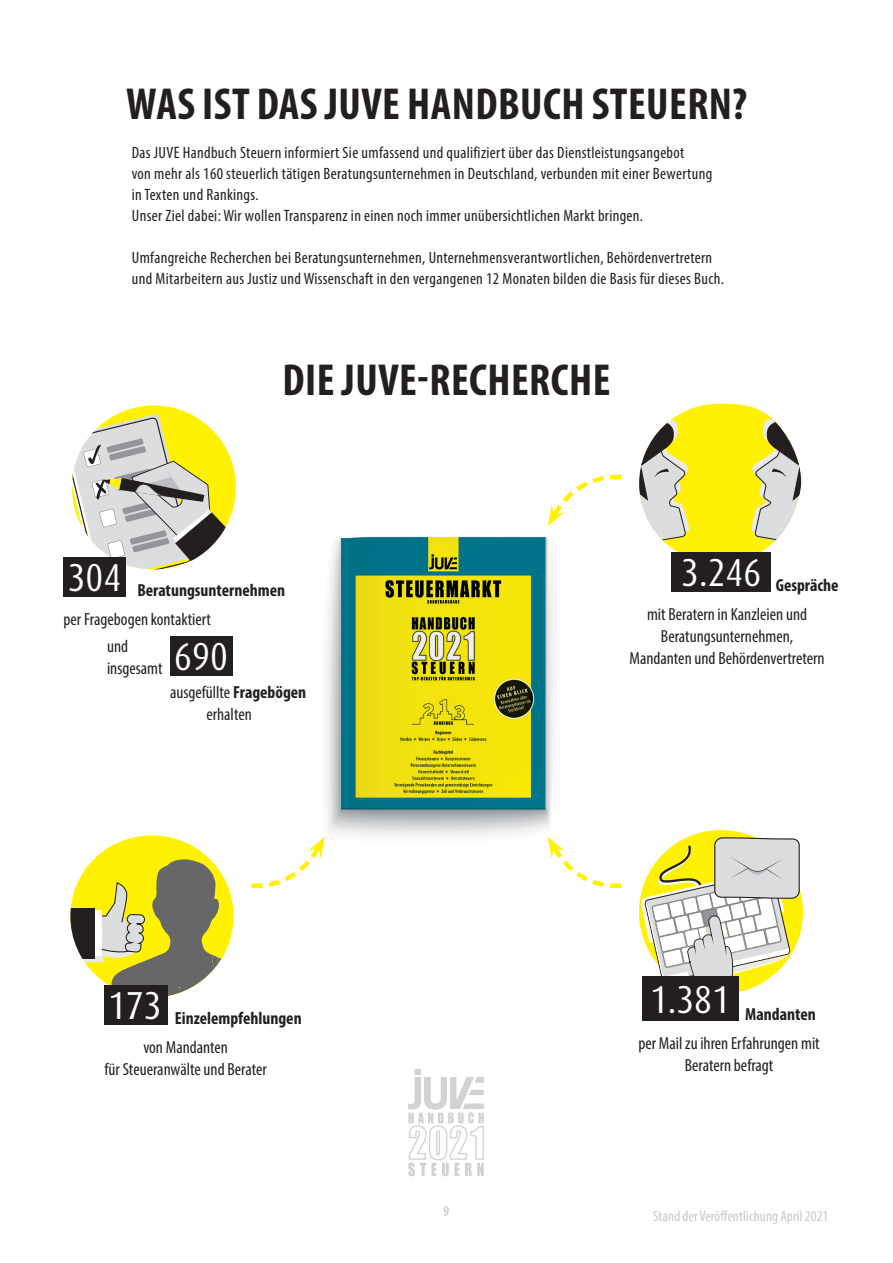
<style>
.page{position:relative;width:893px;height:1263px;background:#fff}
.page>*{position:absolute;margin:0;border:0;box-sizing:border-box;transform-origin:0 0}
.t1{font:700 condensed 45px "Myriad Pro";letter-spacing:.01em;color:#231f20}
.t2{font:condensed 39px "Dax OT";color:#fff}
.t3{font:condensed 17.55px/22px "Myriad Pro";color:#231f20;text-align:center}
.t4{font:700 condensed 17.55px "Myriad Pro";color:#231f20}
.t5{font:condensed 16.5px/21px "Myriad Pro";letter-spacing:.02em;color:#231f20}
.t6{font:condensed 15px "Myriad Pro";letter-spacing:.01em;color:#c7c8ca}
.t7{font:700 condensed 15px "Myriad Pro";color:#d1d2d4}
.s1{font-weight:700}
</style>
<div class="page">
<svg style="left:408px;top:1069px;width:76px;height:107px"></svg>
<img style="left:326px;top:525px;width:229px;height:312px">
<svg style="left:251px;top:837px;width:74px;height:51px"></svg>
<svg style="left:548px;top:474px;width:74px;height:52px"></svg>
<svg style="left:548px;top:837px;width:74px;height:51px"></svg>
<svg style="left:639px;top:404px;width:162px;height:148px"></svg>
<div style="left:671px;top:552px;width:100px;height:39px;background:#231f20"></div>
<svg style="left:72px;top:414px;width:162px;height:156px"></svg>
<div style="left:64px;top:557px;width:62px;height:39px;background:#231f20"></div>
<div style="left:170px;top:636px;width:62px;height:40px;background:#231f20"></div>
<svg style="left:642px;top:837px;width:158px;height:158px"></svg>
<div style="left:642px;top:976px;width:96px;height:44px;background:#231f20"></div>
<div style="left:70px;top:835px;width:164px;height:163px;background:#fff101;border-radius:50%"></div>
<svg style="left:70px;top:859px;width:151px;height:139px"></svg>
<div style="left:104px;top:985px;width:63px;height:39px;background:#231f20"></div>
<h1 class="t1" style="left:126px;top:76px;width:623px">WAS IST DAS JUVE HANDBUCH STEUERN?</h1>
<p class="t5" style="left:132px;top:142px;width:582px">Das JUVE Handbuch Steuern informiert Sie umfassend und qualifiziert über das Dienstleistungsangebot<br>von mehr als 160 steuerlich tätigen Beratungsunternehmen in Deutschland, verbunden mit einer Bewertung in Texten und Rankings.<br>Unser Ziel dabei: Wir wollen Transparenz in einen noch immer unübersichtlichen Markt bringen.</p>
<p class="t5" style="left:132px;top:247px;width:594px">Umfangreiche Recherchen bei Beratungsunternehmen, Unternehmensverantwortlichen, Behördenvertretern und Mitarbeitern aus Justiz und Wissenschaft in den vergangenen 12 Monaten bilden die Basis für dieses Buch.</p>
<h1 class="t1" style="left:283px;top:351px;width:329px">DIE JUVE-RECHERCHE</h1>
<h2 class="t2" style="left:68px;top:553px;width:55px">304</h2>
<h2 class="t2" style="left:681px;top:548px;width:82px">3.246</h2>
<p class="t4" style="left:137px;top:579px;width:149px">Beratungsunternehmen</p>
<p class="t4" style="left:776px;top:574px;width:64px">Gespräche</p>
<p class="t3" style="left:64px;top:608px;width:149px">per Fragebogen kontaktiert</p>
<p class="t3" style="left:107px;top:635px;width:57px;text-align:left">und insgesamt</p>
<h2 class="t2" style="left:174px;top:632px;width:55px">690</h2>
<p class="t3" style="left:206px;top:681px;width:101px;text-align:left;text-indent:-36px">ausgefüllte <span class="s1">Fragebögen </span>erhalten</p>
<h2 class="t2" style="left:108px;top:981px;width:55px">173</h2>
<p class="t4" style="left:175px;top:1007px;width:128px">Einzelempfehlungen</p>
<p class="t3" style="left:105px;top:1036px;width:164px">von Mandanten<br>für Steueranwälte und Berater</p>
<p class="t7" style="left:443px;top:1201px;width:8px">9</p>
<p class="t3" style="left:630px;top:603px;width:197px">mit Beratern in Kanzleien und<br>Beratungsunternehmen,<br>Mandanten und Behördenvertretern</p>
<h2 class="t2" style="left:650px;top:974px;width:82px">1.381</h2>
<p class="t3" style="left:638px;top:1032px;width:183px">per Mail zu ihren Erfahrungen mit<br>Beratern befragt</p>
<p class="t4" style="left:745px;top:1003px;width:72px">Mandanten</p>
<p class="t6" style="left:653px;top:1207px;width:177px">Stand der Veröffentlichung April 2021</p>
</div>
